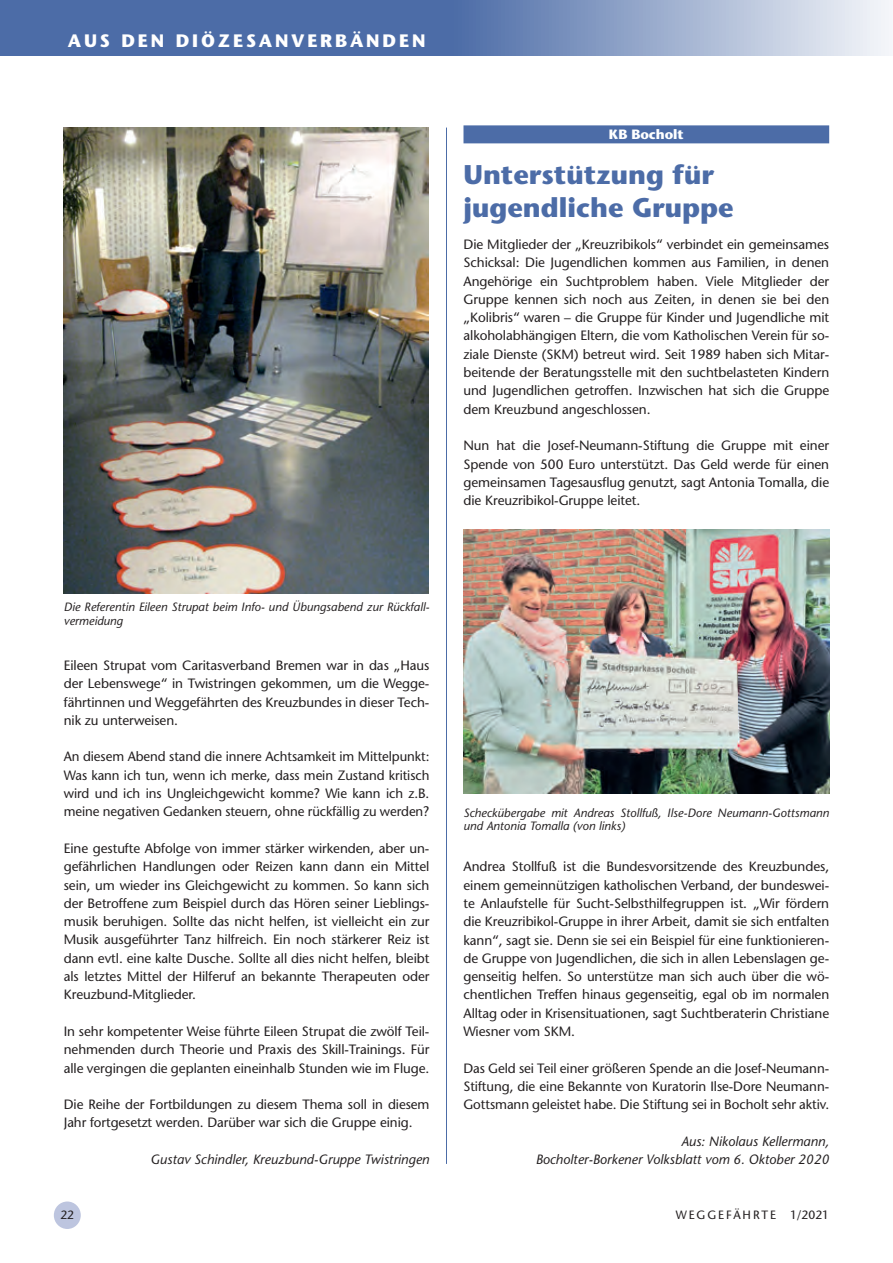
<style>
.page{position:relative;width:893px;height:1263px;background:#fff}
.page>*{position:absolute;margin:0;border:0;box-sizing:border-box;transform-origin:0 0}
.DV_Headline{font:700 27px/32.4px "ITC Stone Sans Pro";color:#4c6ca7}
.t1{font:700 18px "ITC Stone Sans Pro";letter-spacing:.16em;color:#fff}
._04_Grundschrift_ohn{font:500 13.5px/18.3px "Stone Sans Std";letter-spacing:-.005em;color:#231f20;text-align:justify}
._06_Quelle{font:italic 500 13.5px/18.3px "Stone Sans Std";color:#231f20;text-align:right}
.DV{font:700 13.5px "ITC Stone Sans Pro";letter-spacing:-.005em;color:#fff}
._05_Bildunterschrift{font:italic 500 12px/13.5px "Stone Sans Std";color:#231f20}
.t2{font:500 12px "Stone Sans Std";letter-spacing:.16em;color:#231f20}
</style>
<div class="page">
<div style="left:54px;top:1201px;width:27px;height:28px;background:#bdc5df;border-radius:50%"></div>
<svg style="left:0;top:0;width:889px;height:56px;background:#758dbb"></svg>
<hr style="left:446px;top:128px;width:1px;height:1036px;background:#4c6ca7">
<img style="left:64px;top:128px;width:365px;height:466px">
<div style="left:463px;top:125px;width:366px;height:18px;background:#4c6ca7"></div>
<img style="left:463px;top:529px;width:366px;height:265px">
<h2 class="t1" style="left:68px;top:30px;width:359px">AUS DEN DIÖZESANVERBÄNDEN</h2>
<p class="DV" style="left:609px;top:126px;width:76px">KB Bocholt</p>
<p class="DV_Headline" style="left:463px;top:159px;width:271px">Unterstützung für jugendliche Gruppe</p>
<p class="_04_Grundschrift_ohn" style="left:463px;top:235px;width:367px">Die Mitglieder der „Kreuzribikols“ verbindet ein gemeinsames Schicksal: Die Jugendlichen kommen aus Familien, in denen Angehörige ein Suchtproblem haben. Viele Mitglieder der Gruppe kennen sich noch aus Zeiten, in denen sie bei den „Kolibris“ waren – die Gruppe für Kinder und Jugendliche mit alkoholabhängigen Eltern, die vom Katholischen Verein für so&shy;ziale Dienste (SKM) betreut wird. Seit 1989 haben sich Mitar&shy;beitende der Beratungsstelle mit den suchtbelasteten Kindern und Jugendlichen getroffen. Inzwischen hat sich die Gruppe dem Kreuzbund angeschlossen.</p>
<p class="_04_Grundschrift_ohn" style="left:463px;top:436px;width:367px">Nun hat die Josef-Neumann-Stiftung die Gruppe mit einer Spende von 500 Euro unterstützt. Das Geld werde für einen gemeinsamen Tagesausflug genutzt, sagt Antonia Tomalla, die die Kreuzribikol-Gruppe leitet.</p>
<p class="_05_Bildunterschrift" style="left:64px;top:600px;width:367px">Die Referentin Eileen Strupat beim Info- und Übungsabend zur Rückfall&shy;vermeidung</p>
<p class="_04_Grundschrift_ohn" style="left:64px;top:656px;width:367px">Eileen Strupat vom Caritasverband Bremen war in das „Haus der Lebenswege“ in Twistringen gekommen, um die Wegge&shy;fährtinnen und Weggefährten des Kreuzbundes in dieser Tech&shy;nik zu unterweisen.</p>
<p class="_04_Grundschrift_ohn" style="left:64px;top:747px;width:367px">An diesem Abend stand die innere Achtsamkeit im Mittelpunkt:<br>Was kann ich tun, wenn ich merke, dass mein Zustand kritisch wird und ich ins Ungleichgewicht komme? Wie kann ich z.B. meine negativen Gedanken steuern, ohne rückfällig zu werden?</p>
<p class="_04_Grundschrift_ohn" style="left:64px;top:839px;width:367px">Eine gestufte Abfolge von immer stärker wirkenden, aber un&shy;gefährlichen Handlungen oder Reizen kann dann ein Mittel sein, um wieder ins Gleichgewicht zu kommen. So kann sich der Betroffene zum Beispiel durch das Hören seiner Lieblings&shy;musik beruhigen. Sollte das nicht helfen, ist vielleicht ein zur Musik ausgeführter Tanz hilfreich. Ein noch stärkerer Reiz ist dann evtl. eine kalte Dusche. Sollte all dies nicht helfen, bleibt als letztes Mittel der Hilferuf an bekannte Therapeuten oder Kreuzbund-Mitglieder.</p>
<p class="_04_Grundschrift_ohn" style="left:64px;top:1022px;width:367px">In sehr kompetenter Weise führte Eileen Strupat die zwölf Teil&shy;nehmenden durch Theorie und Praxis des Skill-Trainings. Für alle vergingen die geplanten eineinhalb Stunden wie im Fluge.</p>
<p class="_04_Grundschrift_ohn" style="left:64px;top:1095px;width:367px">Die Reihe der Fortbildungen zu diesem Thema soll in diesem<br>Jahr fortgesetzt werden. Darüber war sich die Gruppe einig.</p>
<p class="_06_Quelle" style="left:150px;top:1150px;width:281px">Gustav Schindler, Kreuzbund-Gruppe Twistringen</p>
<p class="_05_Bildunterschrift" style="left:463px;top:806px;width:367px">Scheckübergabe mit Andreas Stollfuß, Ilse-Dore Neumann-Gottsmann und Antonia Tomalla (von links)</p>
<p class="_04_Grundschrift_ohn" style="left:463px;top:857px;width:367px">Andrea Stollfuß ist die Bundesvorsitzende des Kreuzbundes, einem gemeinnützigen katholischen Verband, der bundeswei&shy;te Anlaufstelle für Sucht-Selbsthilfegruppen ist. „Wir fördern die Kreuzribikol-Gruppe in ihrer Arbeit, damit sie sich entfalten kann“, sagt sie. Denn sie sei ein Beispiel für eine funktionieren&shy;de Gruppe von Jugendlichen, die sich in allen Lebenslagen ge&shy;genseitig helfen. So unterstütze man sich auch über die wö&shy;chentlichen Treffen hinaus gegenseitig, egal ob im normalen Alltag oder in Krisensituationen, sagt Suchtberaterin Christiane Wiesner vom SKM.</p>
<p class="_04_Grundschrift_ohn" style="left:463px;top:1059px;width:367px">Das Geld sei Teil einer größeren Spende an die Josef-Neumann-Stiftung, die eine Bekannte von Kuratorin Ilse-Dore Neumann-Gottsmann geleistet habe. Die Stiftung sei in Bocholt sehr aktiv.</p>
<p class="_06_Quelle" style="left:536px;top:1132px;width:295px">Aus: Nikolaus Kellermann,<br>Bocholter-Borkener Volksblatt vom 6. Oktober 2020</p>
<p class="t2" style="left:60px;top:1207px;width:15px">22</p>
<p class="t2" style="left:676px;top:1207px;width:155px">WEGGEFÄHRTE 1/2021</p>
</div>
